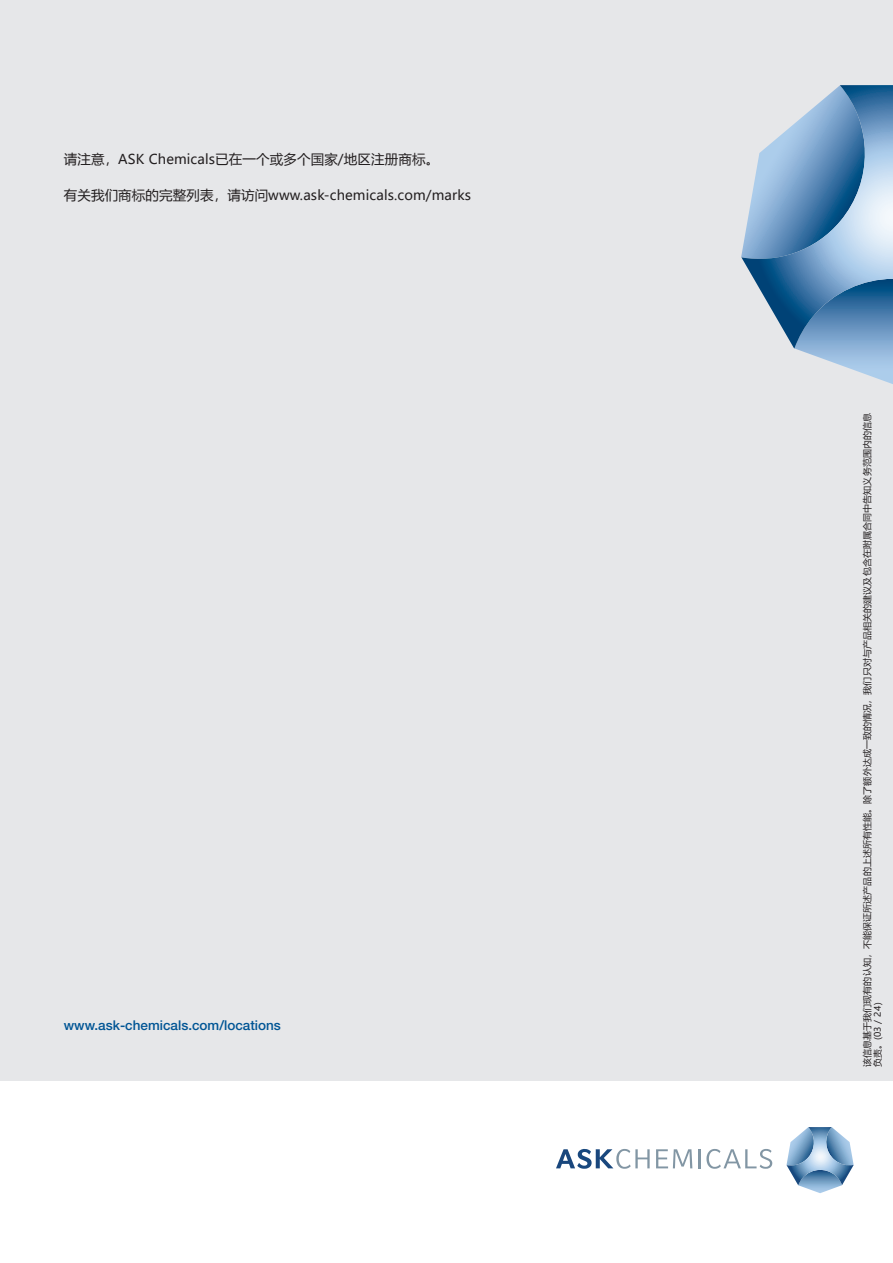
<style>
.page{position:relative;width:893px;height:1263px;background:#fff}
.page>*{position:absolute;margin:0;border:0;box-sizing:border-box;transform-origin:0 0}
.Copy_9_13_en{font:13.5px "Microsoft Ya Hei UI";letter-spacing:.01em;color:#231f20}
.Adresse_9_13{font:500 13.5px "Helvetica Neue LT Pro";color:#005595}
.Copy_9_13_cn{font:9px/10.5px "Microsoft Ya Hei UI";letter-spacing:.01em;color:#231f20}
</style>
<div class="page">
<div style="left:0;top:0;width:893px;height:1080px;background:#e6e7e9"></div>
<svg style="left:741px;top:85px;width:152px;height:299px"></svg>
<svg style="left:656px;top:1149px;width:36px;height:19px"></svg>
<svg style="left:699px;top:1149px;width:73px;height:20px"></svg>
<svg style="left:556px;top:1149px;width:94px;height:20px"></svg>
<svg style="left:786px;top:1127px;width:68px;height:66px"></svg>
<p class="Copy_9_13_en" style="left:64px;top:150px;width:377px">请注意，ASK Chemicals已在一个或多个国家/地区注册商标。</p>
<p class="Copy_9_13_en" style="left:64px;top:186px;width:409px">有关我们商标的完整列表，请访问www.ask-chemicals.com/marks</p>
<p class="Adresse_9_13" style="left:64px;top:1016px;width:219px">www.ask-chemicals.com/locations</p>
<p class="Copy_9_13_cn" style="left:862px;top:1067px;width:656px;rotate:-90deg">该信息基于我们现有的认知，不能保证所述产品的上述所有性能。除了额外达成一致的情况，我们只对与产品相关的建议及包含在附属合同中告知义务范围内的信息负责。(03 / 24）</p>
</div>
